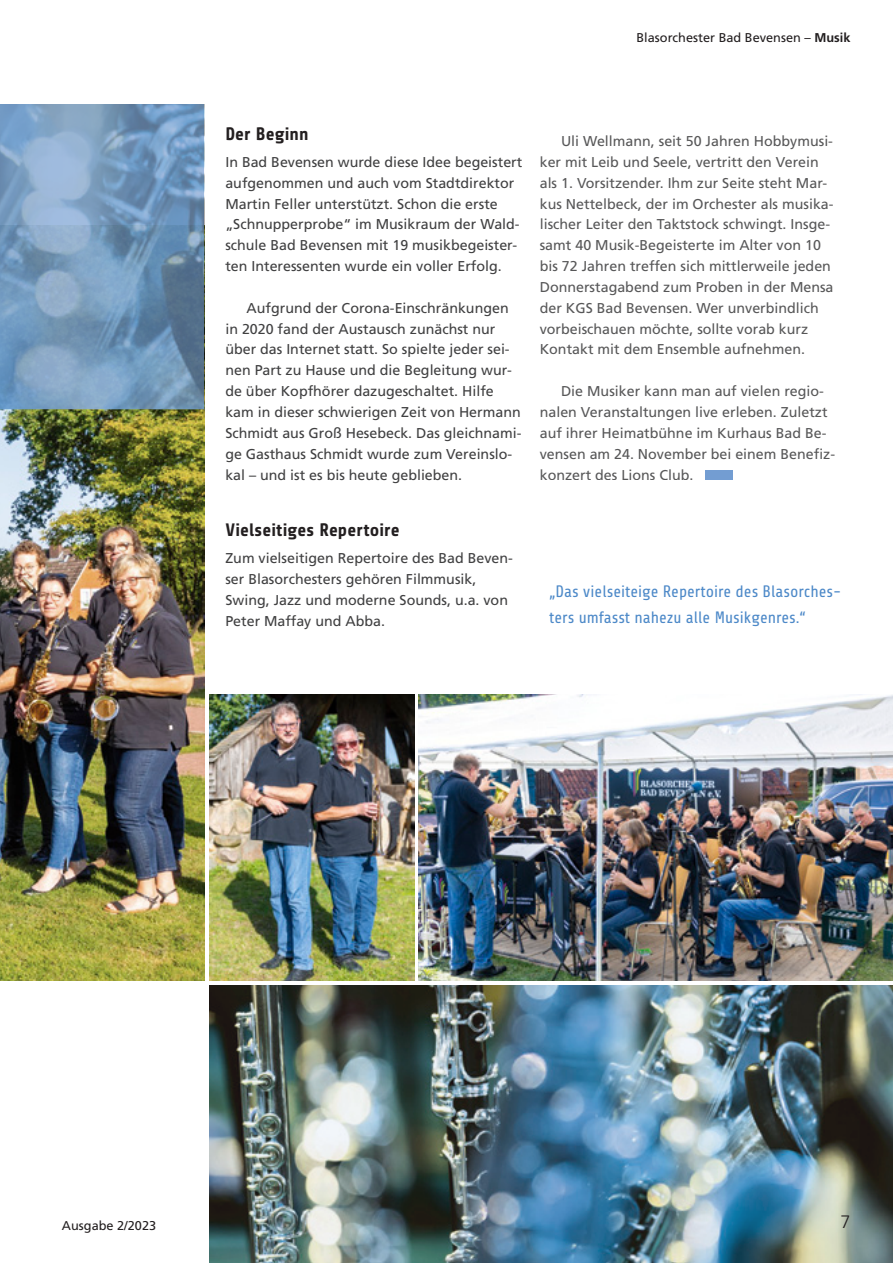
<style>
.page{position:relative;width:893px;height:1263px;background:#fff}
.page>*{position:absolute;margin:0;border:0;box-sizing:border-box;transform-origin:0 0}
.t1{font:700 18px "Share";letter-spacing:.01em;color:#231f20}
.t2{font:300 18px "Frutiger";color:#231f20}
.t3{font:16.5px/25.5px "Share";color:#4d89c8}
.t4{font:14.25px/20.9px "Frutiger";color:#404041}
.t5{font:12.75px "Frutiger";color:#231f20}
.s1{font-weight:700}
</style>
<div class="page">
<img style="left:0;top:409px;width:204px;height:571px">
<img style="left:209px;top:985px;width:684px;height:278px">
<img style="left:419px;top:695px;width:474px;height:285px">
<img style="left:209px;top:695px;width:205px;height:285px">
<img style="left:0;top:104px;width:204px;height:305px">
<div style="left:705px;top:470px;width:28px;height:10px;background:#739dd2"></div>
<p class="t5" style="left:636px;top:30px;width:215px">Blasorchester Bad Bevensen – <span class="s1">Musik</span></p>
<p class="t1" style="left:225px;top:124px;width:85px">Der Beginn</p>
<p class="t4" style="left:225px;top:151px;width:298px">In Bad Bevensen wurde diese Idee begeistert aufgenommen und auch vom Stadtdirektor Martin Feller unterstützt. Schon die erste „Schnupperprobe“ im Musikraum der Wald&shy;schule Bad Bevensen mit 19 musikbegeister&shy;ten Interessenten wurde ein voller Erfolg.</p>
<p class="t4" style="left:225px;top:297px;width:298px;text-indent:21px">Aufgrund der Corona-Einschränkungen in 2020 fand der Austausch zunächst nur über das Internet statt. So spielte jeder sei&shy;nen Part zu Hause und die Begleitung wur&shy;de über Kopfhörer dazugeschaltet. Hilfe kam in dieser schwierigen Zeit von Hermann Schmidt aus Groß Hesebeck. Das gleichnami&shy;ge Gasthaus Schmidt wurde zum Vereinslo&shy;kal – und ist es bis heute geblieben.</p>
<p class="t1" style="left:225px;top:520px;width:176px">Vielseitiges Repertoire</p>
<p class="t4" style="left:225px;top:547px;width:289px">Zum vielseitigen Repertoire des Bad Beven&shy;ser Blasorchesters gehören Filmmusik, Swing, Jazz und moderne Sounds, u.a. von Peter Maffay und Abba.</p>
<p class="t4" style="left:540px;top:130px;width:295px;text-indent:21px">Uli Wellmann, seit 50 Jahren Hobbymusi&shy;ker mit Leib und Seele, vertritt den Verein als 1. Vorsitzender. Ihm zur Seite steht Mar&shy;kus Nettelbeck, der im Orchester als musika&shy;lischer Leiter den Taktstock schwingt. Insge&shy;samt 40 Musik-Begeisterte im Alter von 10 bis 72 Jahren treffen sich mittlerweile jeden Donnerstagabend zum Proben in der Mensa der KGS Bad Bevensen. Wer unverbindlich vorbeischauen möchte, sollte vorab kurz Kontakt mit dem Ensemble aufnehmen.</p>
<p class="t4" style="left:540px;top:381px;width:297px;text-indent:21px">Die Musiker kann man auf vielen regio&shy;nalen Veranstaltungen live erleben. Zuletzt auf ihrer Heimatbühne im Kurhaus Bad Be&shy;vensen am 24. November bei einem Benefiz&shy;konzert des Lions Club.</p>
<p class="t3" style="left:549px;top:579px;width:294px">„Das vielseiteige Repertoire des Blasorches&shy;ters umfasst nahezu alle Musikgenres.“</p>
<p class="t5" style="left:62px;top:1218px;width:96px">Ausgabe 2/2023</p>
<p class="t2" style="left:840px;top:1211px;width:12px">7</p>
</div>
